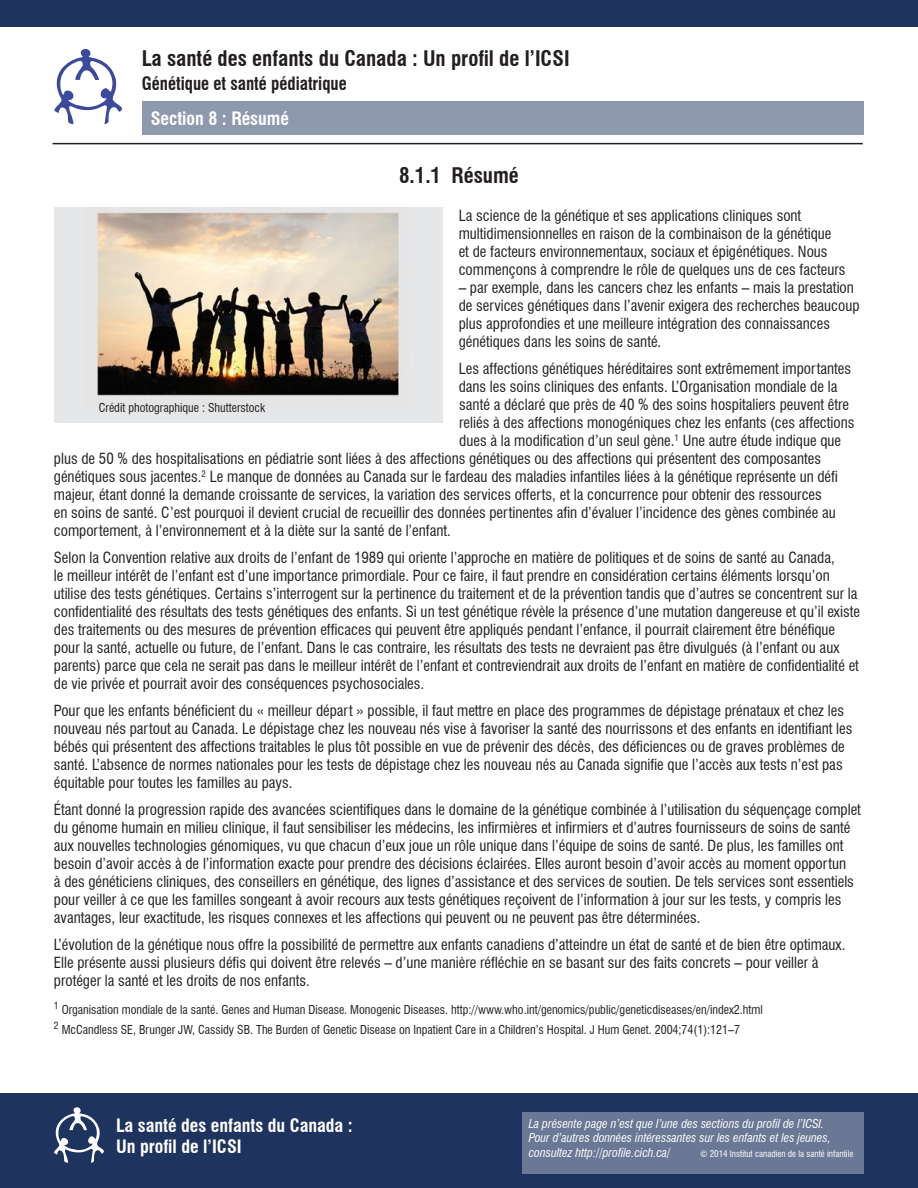
<style>
.page{position:relative;width:918px;height:1188px;background:#fff}
.page>*{position:absolute;margin:0;border:0;box-sizing:border-box;transform-origin:0 0}
.NumberHead14{font:700 condensed 21px "Swiss 721 BT";color:#231f20}
.t1{font:700 condensed 18px/21.6px "Swiss 721 BT";color:#fff}
.t2{font:700 condensed 18px "Swiss 721 BT";color:#231f20;scale:.94 1}
.normal11{font:condensed 15px/18px "Swiss 721 BT";color:#231f20}
.source_8pt{font:condensed 12px "Swiss 721 BT";color:#231f20}
.t3{font:italic condensed 12px/14.4px "Swiss 721 BT";color:#fff}
.source_8pt-2{font:condensed 9.6px "Swiss 721 BT";color:#231f20}
.t4{font:condensed 9px "Swiss 721 BT";color:#fff}
</style>
<div class="page">
<div style="left:0;top:1093px;width:918px;height:95px;background:#1e335e"></div>
<hr style="left:52px;top:143px;width:811px;height:1px;background:#231f20">
<div style="left:0;top:0;width:918px;height:27px;background:#1e335e"></div>
<div style="left:522px;top:1112px;width:342px;height:62px;background:#6b7895"></div>
<svg style="left:54px;top:49px;width:68px;height:75px"></svg>
<svg style="left:54px;top:1107px;width:50px;height:56px"></svg>
<div style="left:142px;top:101px;width:721px;height:34px;background:#8f99ae"></div>
<div style="left:54px;top:208px;width:389px;height:215px;background:#e6e7e9"></div>
<img style="left:97px;top:212px;width:306px;height:184px">
<h1 class="NumberHead14" style="left:142px;top:46px;width:429px">La santé des enfants du Canada : Un profil de l’ICSI</h1>
<p class="t2" style="left:142px;top:72px;width:220px">Génétique et santé pédiatrique</p>
<p class="t1" style="left:151px;top:107px;width:140px">Section 8 : Résumé</p>
<p class="NumberHead14" style="left:399px;top:162px;width:121px">8.1.1 Résumé</p>
<p class="normal11" style="left:459px;top:206px;width:388px">La science de la génétique et ses applications cliniques sont multidimensionnelles en raison de la combinaison de la génétique et de facteurs environnementaux, sociaux et épigénétiques. Nous commençons à comprendre le rôle de quelques uns de ces facteurs</p>
<p class="normal11" style="left:459px;top:278px;width:402px">– par exemple, dans les cancers chez les enfants – mais la prestation de services génétiques dans l’avenir exigera des recherches beaucoup plus approfondies et une meilleure intégration des connaissances génétiques dans les soins de santé.</p>
<p class="normal11" style="left:459px;top:359px;width:394px">Les affections génétiques héréditaires sont extrêmement importantes</p>
<p class="normal11" style="left:459px;top:377px;width:380px">dans les soins cliniques des enfants. L’Organisation mondiale de la</p>
<p class="normal11" style="left:459px;top:395px;width:391px">santé a déclaré que près de 40 % des soins hospitaliers peuvent être</p>
<p class="normal11" style="left:459px;top:413px;width:397px">reliés à des affections monogéniques chez les enfants (ces affections</p>
<p class="normal11" style="left:459px;top:431px;width:383px">dues à la modification d’un seul gène.<sup>1</sup> Une autre étude indique que</p>
<p class="normal11" style="left:54px;top:449px;width:769px">plus de 50 % des hospitalisations en pédiatrie sont liées à des affections génétiques ou des affections qui présentent des composantes</p>
<p class="normal11" style="left:54px;top:467px;width:786px">génétiques sous jacentes.<sup>2</sup> Le manque de données au Canada sur le fardeau des maladies infantiles liées à la génétique représente un défi</p>
<p class="normal11" style="left:54px;top:485px;width:769px">majeur, étant donné la demande croissante de services, la variation des services offerts, et la concurrence pour obtenir des ressources</p>
<p class="normal11" style="left:54px;top:503px;width:783px">en soins de santé. C’est pourquoi il devient crucial de recueillir des données pertinentes afin d’évaluer l’incidence des gènes combinée au</p>
<p class="normal11" style="left:54px;top:521px;width:399px">comportement, à l’environnement et à la diète sur la santé de l’enfant.</p>
<p class="normal11" style="left:54px;top:548px;width:808px">Selon la Convention relative aux droits de l’enfant de 1989 qui oriente l’approche en matière de politiques et de soins de santé au Canada,<br>le meilleur intérêt de l’enfant est d’une importance primordiale. Pour ce faire, il faut prendre en considération certains éléments lorsqu’on utilise des tests génétiques. Certains s’interrogent sur la pertinence du traitement et de la prévention tandis que d’autres se concentrent sur la confidentialité des résultats des tests génétiques des enfants. Si un test génétique révèle la présence d’une mutation dangereuse et qu’il existe des traitements ou des mesures de prévention efficaces qui peuvent être appliqués pendant l’enfance, il pourrait clairement être bénéfique pour la santé, actuelle ou future, de l’enfant. Dans le cas contraire, les résultats des tests ne devraient pas être divulgués (à l’enfant ou aux parents) parce que cela ne serait pas dans le meilleur intérêt de l’enfant et contreviendrait aux droits de l’enfant en matière de confidentialité et de vie privée et pourrait avoir des conséquences psychosociales.</p>
<p class="normal11" style="left:54px;top:701px;width:800px">Pour que les enfants bénéficient du « meilleur départ » possible, il faut mettre en place des programmes de dépistage prénataux et chez les nouveau nés partout au Canada. Le dépistage chez les nouveau nés vise à favoriser la santé des nourrissons et des enfants en identifiant les bébés qui présentent des affections traitables le plus tôt possible en vue de prévenir des décès, des déficiences ou de graves problèmes de santé. L’absence de normes nationales pour les tests de dépistage chez les nouveau nés au Canada signifie que l’accès aux tests n’est pas équitable pour toutes les familles au pays.</p>
<p class="normal11" style="left:54px;top:800px;width:809px">Étant donné la progression rapide des avancées scientifiques dans le domaine de la génétique combinée à l’utilisation du séquençage complet du génome humain en milieu clinique, il faut sensibiliser les médecins, les infirmières et infirmiers et d’autres fournisseurs de soins de santé aux nouvelles technologies génomiques, vu que chacun d’eux joue un rôle unique dans l’équipe de soins de santé. De plus, les familles ont besoin d’avoir accès à de l’information exacte pour prendre des décisions éclairées. Elles auront besoin d’avoir accès au moment opportun<br>à des généticiens cliniques, des conseillers en génétique, des lignes d’assistance et des services de soutien. De tels services sont essentiels pour veiller à ce que les familles songeant à avoir recours aux tests génétiques reçoivent de l’information à jour sur les tests, y compris les avantages, leur exactitude, les risques connexes et les affections qui peuvent ou ne peuvent pas être déterminées.</p>
<p class="normal11" style="left:54px;top:935px;width:793px">L’évolution de la génétique nous offre la possibilité de permettre aux enfants canadiens d’atteindre un état de santé et de bien être optimaux.<br>Elle présente aussi plusieurs défis qui doivent être relevés – d’une manière réfléchie en se basant sur des faits concrets – pour veiller à protéger la santé et les droits de nos enfants.</p>
<p class="source_8pt-2" style="left:54px;top:1000px;width:6px">1</p>
<p class="source_8pt" style="left:62px;top:1003px;width:703px">Organisation mondiale de la santé. Genes and Human Disease. Monogenic Diseases. http://www.who.int/genomics/public/geneticdiseases/en/index2.html</p>
<p class="source_8pt-2" style="left:54px;top:1019px;width:6px">2</p>
<p class="source_8pt" style="left:62px;top:1023px;width:680px">McCandless SE, Brunger JW, Cassidy SB. The Burden of Genetic Disease on Inpatient Care in a Children’s Hospital. J Hum Genet. 2004;74(1):121–7</p>
<p class="source_8pt" style="left:99px;top:400px;width:168px">Crédit photographique : Shutterstock</p>
<p class="t1" style="left:116px;top:1114px;width:238px">La santé des enfants du Canada :<br>Un profil de l’ICSI</p>
<p class="t3" style="left:529px;top:1116px;width:303px">La présente page n’est que l’une des sections du profil de l’ICSI.<br>Pour d’autres données intéressantes sur les enfants et les jeunes, consultez http://profile.cich.ca/</p>
<p class="t4" style="left:700px;top:1149px;width:155px">© 2014 Institut canadien de la santé infantile</p>
</div>
